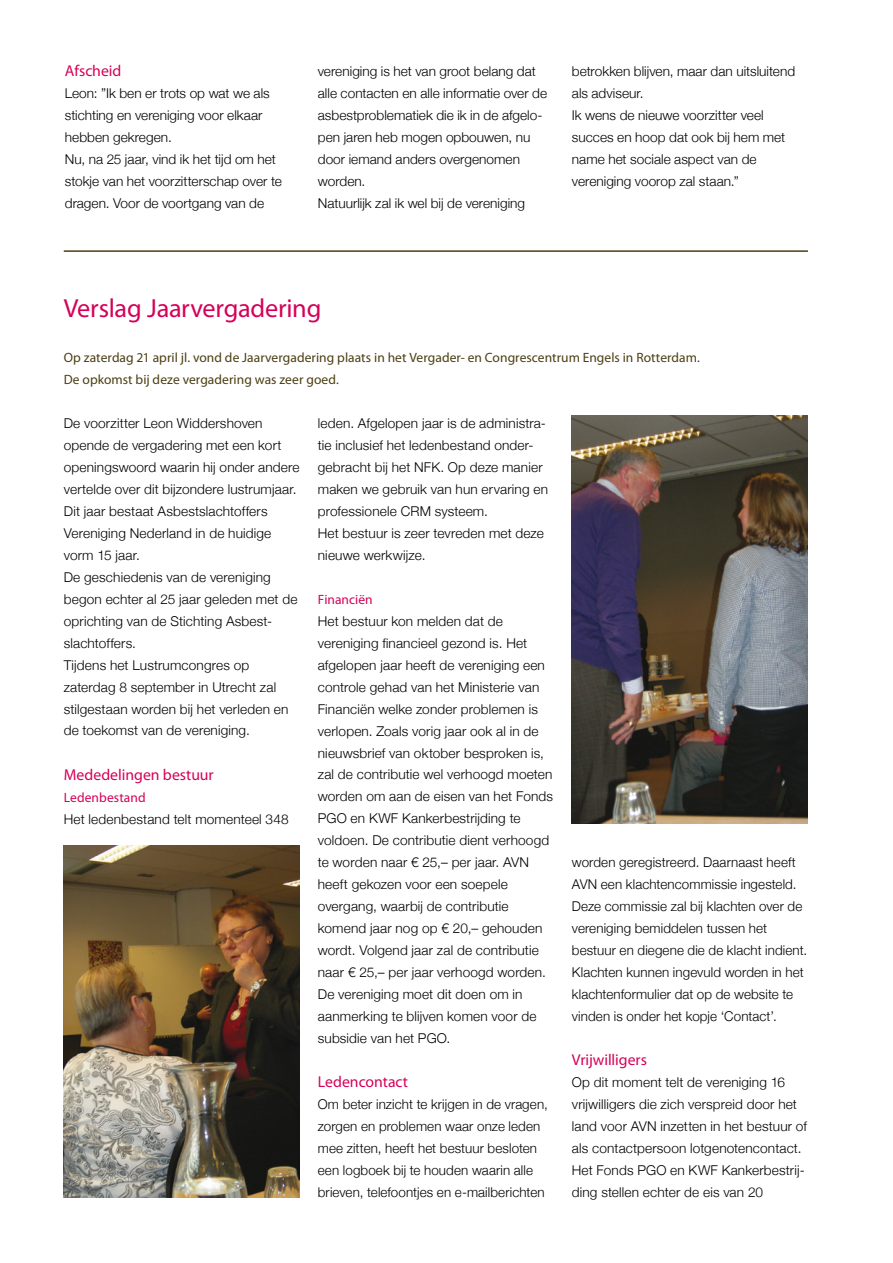
<style>
.page{position:relative;width:893px;height:1263px;background:#fff}
.page>*{position:absolute;margin:0;border:0;box-sizing:border-box;transform-origin:0 0}
.t1{font:26.25px "Myriad Pro";letter-spacing:-.01em;color:#d60059}
.t2{font:15.75px "Myriad Pro";color:#d60059}
.t3{font:300 13.5px/22px "Helvetica Neue";letter-spacing:.01em;color:#000}
.t4{font:13.5px/22px "Myriad Pro";letter-spacing:.005em;color:#4c3e12}
.t5{font:13.5px "Myriad Pro";letter-spacing:.005em;color:#d60059}
</style>
<div class="page">
<hr style="left:64px;top:250px;width:744px;height:2px;background:#4c3e12">
<img style="left:64px;top:845px;width:236px;height:352px">
<img style="left:572px;top:416px;width:236px;height:407px">
<p class="t2" style="left:65px;top:61px;width:58px">Afscheid</p>
<p class="t3" style="left:65px;top:82px;width:218px">Leon: ”Ik ben er trots op wat we als stichting en vereniging voor elkaar hebben gekregen.<br>Nu, na 25 jaar, vind ik het tijd om het stokje van het voorzitterschap over te dragen. Voor de voortgang van de</p>
<p class="t3" style="left:318px;top:60px;width:231px">vereniging is het van groot belang dat alle contacten en alle informatie over de asbestproblematiek die ik in de afgelo&shy;pen jaren heb mogen opbouwen, nu door iemand anders overgenomen worden.<br>Natuurlijk zal ik wel bij de vereniging</p>
<p class="t3" style="left:572px;top:60px;width:225px">betrokken blijven, maar dan uitsluitend als adviseur.<br>Ik wens de nieuwe voorzitter veel succes en hoop dat ook bij hem met name het sociale aspect van de vereniging voorop zal staan.”</p>
<h1 class="t1" style="left:64px;top:292px;width:259px">Verslag Jaarvergadering</h1>
<p class="t4" style="left:64px;top:346px;width:638px">Op zaterdag 21 april jl. vond de Jaarvergadering plaats in het Vergader- en Congrescentrum Engels in Rotterdam.<br>De opkomst bij deze vergadering was zeer goed.</p>
<p class="t3" style="left:64px;top:412px;width:237px">De voorzitter Leon Widdershoven opende de vergadering met een kort openingswoord waarin hij onder andere vertelde over dit bijzondere lustrumjaar.<br>Dit jaar bestaat Asbestslachtoffers<br>Vereniging Nederland in de huidige vorm 15 jaar.<br>De geschiedenis van de vereniging begon echter al 25 jaar geleden met de oprichting van de Stichting Asbest&shy;slachtoffers.<br>Tijdens het Lustrumcongres op zaterdag 8 september in Utrecht zal stilgestaan worden bij het verleden en de toekomst van de vereniging.</p>
<p class="t2" style="left:64px;top:764px;width:151px">Mededelingen bestuur</p>
<p class="t5" style="left:64px;top:789px;width:83px">Ledenbestand</p>
<p class="t3" style="left:64px;top:807px;width:226px">Het ledenbestand telt momenteel 348</p>
<p class="t3" style="left:318px;top:412px;width:232px">leden. Afgelopen jaar is de administra&shy;tie inclusief het ledenbestand onder&shy;gebracht bij het NFK. Op deze manier maken we gebruik van hun ervaring en professionele CRM systeem.<br>Het bestuur is zeer tevreden met deze nieuwe werkwijze.</p>
<p class="t5" style="left:318px;top:591px;width:56px">Financiën</p>
<p class="t3" style="left:318px;top:609px;width:237px">Het bestuur kon melden dat de vereniging financieel gezond is. Het afgelopen jaar heeft de vereniging een controle gehad van het Ministerie van Financiën welke zonder problemen is verlopen. Zoals vorig jaar ook al in de nieuwsbrief van oktober besproken is, zal de contributie wel verhoogd moeten worden om aan de eisen van het Fonds PGO en KWF Kankerbestrijding te voldoen. De contributie dient verhoogd te worden naar € 25,– per jaar. AVN heeft gekozen voor een soepele overgang, waarbij de contributie komend jaar nog op € 20,– gehouden wordt. Volgend jaar zal de contributie naar € 25,– per jaar verhoogd worden.<br>De vereniging moet dit doen om in aanmerking te blijven komen voor de subsidie van het PGO.</p>
<p class="t2" style="left:318px;top:1072px;width:92px">Ledencontact</p>
<p class="t3" style="left:318px;top:1093px;width:231px">Om beter inzicht te krijgen in de vragen, zorgen en problemen waar onze leden mee zitten, heeft het bestuur besloten een logboek bij te houden waarin alle brieven, telefoontjes en e-mailberichten</p>
<p class="t3" style="left:572px;top:851px;width:237px">worden geregistreerd. Daarnaast heeft AVN een klachtencommissie ingesteld.<br>Deze commissie zal bij klachten over de vereniging bemiddelen tussen het bestuur en diegene die de klacht indient.<br>Klachten kunnen ingevuld worden in het klachtenformulier dat op de website te vinden is onder het kopje ‘Contact’.</p>
<p class="t2" style="left:572px;top:1050px;width:77px">Vrijwilligers</p>
<p class="t3" style="left:572px;top:1071px;width:237px">Op dit moment telt de vereniging 16 vrijwilligers die zich verspreid door het land voor AVN inzetten in het bestuur of als contactpersoon lotgenotencontact.<br>Het Fonds PGO en KWF Kankerbestrij&shy;ding stellen echter de eis van 20</p>
</div>
